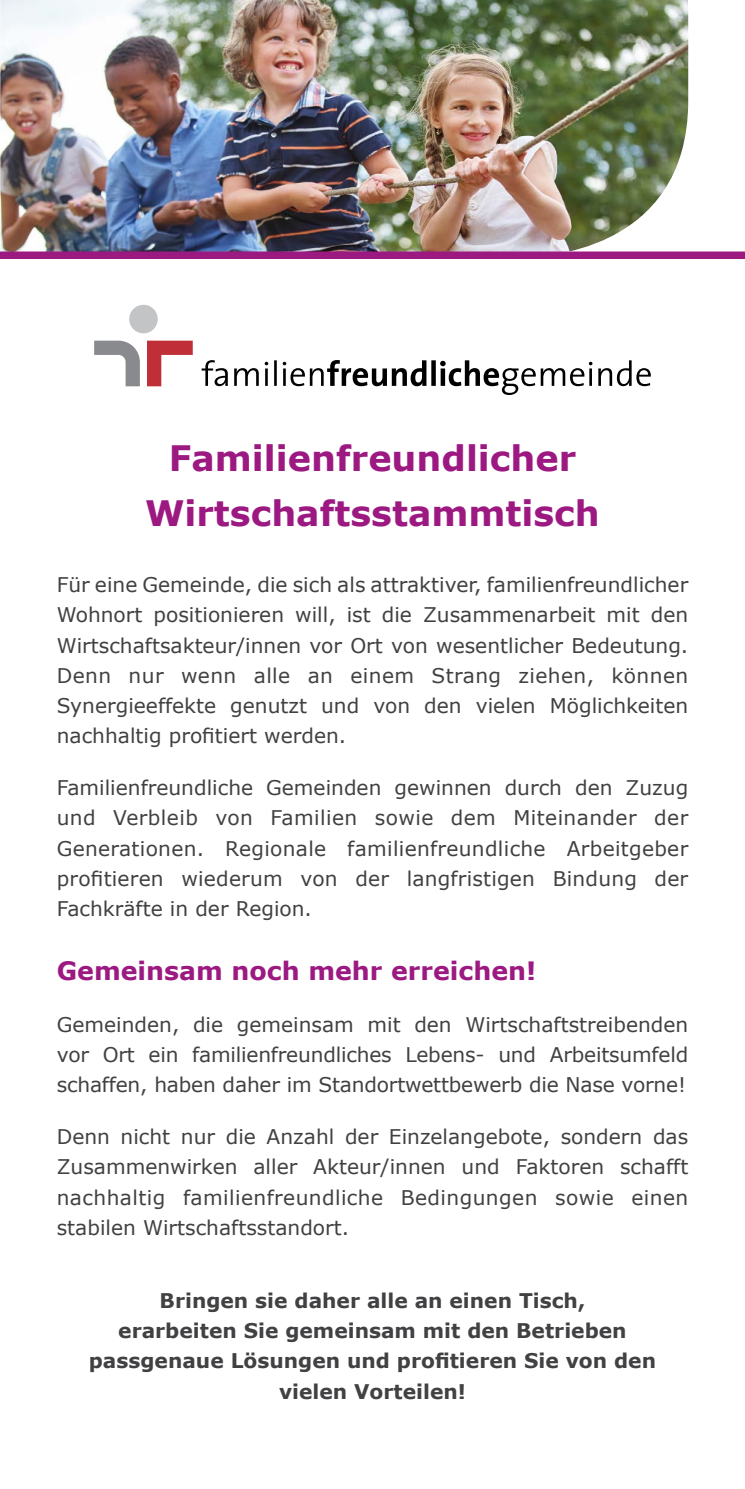
<style>
.page{position:relative;width:745px;height:1489px;background:#fff}
.page>*{position:absolute;margin:0;border:0;box-sizing:border-box;transform-origin:0 0}
.t1{font:700 35px/55px "Verdana";color:#9c1982;text-align:center}
.t2{font:700 25.25px "Verdana";color:#9c1982}
.t3{font:20.25px/30.2px "Verdana";color:#414042;text-align:justify}
.t4{font:700 20.25px/30.2px "Verdana";color:#414042;text-align:center}
</style>
<div class="page">
<img style="left:0;top:0;width:687px;height:251px">
<div style="left:0;top:251px;width:744px;height:8px;background:#9c1982"></div>
<div style="left:129px;top:305px;width:29px;height:28px;background:#c2c4c6;border-radius:50%"></div>
<svg style="left:147px;top:340px;width:46px;height:46px"></svg>
<svg style="left:94px;top:340px;width:46px;height:46px"></svg>
<svg style="left:201px;top:360px;width:449px;height:35px"></svg>
<p class="t1" style="left:145px;top:430px;width:456px">Familienfreundlicher<br>Wirtschaftsstammtisch</p>
<p class="t3" style="left:57px;top:569px;width:632px">Für eine Gemeinde, die sich als attraktiver, familienfreundlicher Wohnort positionieren will, ist die Zusammenarbeit mit den Wirtschaftsakteur/innen vor Ort von wesentlicher Bedeutung.<br>Denn nur wenn alle an einem Strang ziehen, können Synergieeffekte genutzt und von den vielen Möglichkeiten nachhaltig profitiert werden.</p>
<p class="t3" style="left:57px;top:772px;width:632px">Familienfreundliche Gemeinden gewinnen durch den Zuzug und Verbleib von Familien sowie dem Miteinander der Generationen. Regionale familienfreundliche Arbeitgeber profitieren wiederum von der langfristigen Bindung der Fachkräfte in der Region.</p>
<p class="t2" style="left:57px;top:952px;width:480px">Gemeinsam noch mehr erreichen!</p>
<p class="t3" style="left:57px;top:1008px;width:632px">Gemeinden, die gemeinsam mit den Wirtschaftstreibenden vor Ort ein familienfreundliches Lebens- und Arbeitsumfeld schaffen, haben daher im Standortwettbewerb die Nase vorne!</p>
<p class="t3" style="left:57px;top:1121px;width:632px">Denn nicht nur die Anzahl der Einzelangebote, sondern das Zusammenwirken aller Akteur/innen und Faktoren schafft nachhaltig familienfreundliche Bedingungen sowie einen stabilen Wirtschaftsstandort.</p>
<p class="t4" style="left:89px;top:1284px;width:568px">Bringen sie daher alle an einen Tisch,<br>erarbeiten Sie gemeinsam mit den Betrieben passgenaue Lösungen und profitieren Sie von den vielen Vorteilen!</p>
</div>
